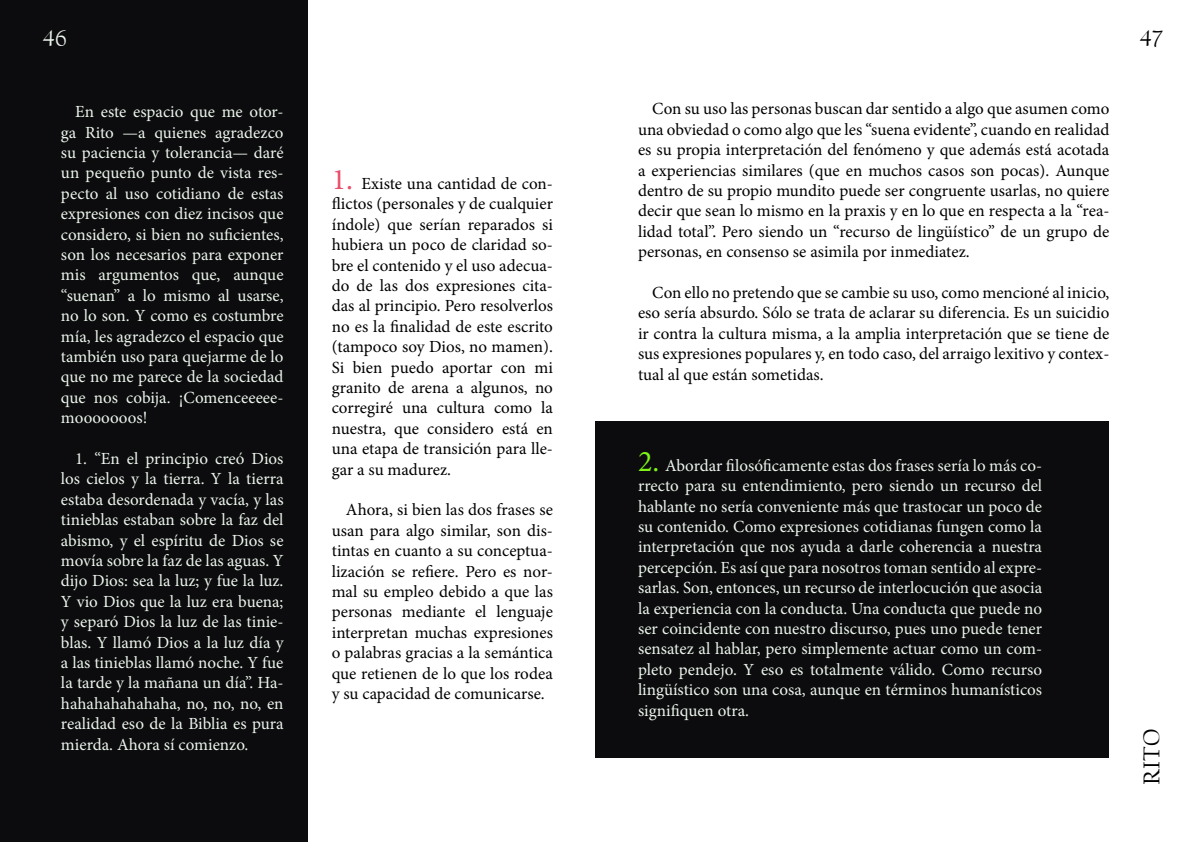
<style>
.page{position:relative;width:1191px;height:842px;background:#fff}
.page>*{position:absolute;margin:0;border:0;box-sizing:border-box;transform-origin:0 0}
.t1{font:24px "Californian FB";color:#000}
.t2{font:24px "Californian FB";color:#ebf5ec}
.t3{font:17px/20.4px "Minion Pro";color:#ebf5ec;text-align:justify}
.t4{font:17px/20.4px "Minion Pro";color:#000;text-align:justify}
.s1{font-size:30px;color:#ea4d69}
.s2{font-size:30px;color:#7cf517}
</style>
<div class="page">
<div style="left:0;top:0;width:308px;height:842px;background:#0c0b0d"></div>
<div style="left:595px;top:421px;width:514px;height:336px;background:#0c0b0d"></div>
<h1 class="t2" style="left:43px;top:25px;width:26px">46</h1>
<h1 class="t1" style="left:1139px;top:25px;width:25px">47</h1>
<p class="t3" style="left:61px;top:102px;width:224px;text-indent:14px">En este espacio que me otor&shy;ga Rito —a quienes agradezco su paciencia y tolerancia— daré un pequeño punto de vista res&shy;pecto al uso cotidiano de estas expresiones con diez incisos que considero, si bien no suficientes, son los necesarios para exponer mis argumentos que, aunque “suenan” a lo mismo al usarse, no lo son. Y como es costumbre mía, les agradezco el espacio que también uso para quejarme de lo que no me parece de la sociedad que nos cobija. ¡Comenceeeee&shy;mooooooos!</p>
<p class="t3" style="left:61px;top:448px;width:224px;text-indent:14px">1. “En el principio creó Dios los cielos y la tierra. Y la tierra estaba desordenada y vacía, y las tinieblas estaban sobre la faz del abismo, y el espíritu de Dios se movía sobre la faz de las aguas. Y dijo Dios: sea la luz; y fue la luz.<br>Y vio Dios que la luz era buena; y separó Dios la luz de las tinie&shy;blas. Y llamó Dios a la luz día y a las tinieblas llamó noche. Y fue la tarde y la mañana un día”. Ha&shy;hahahahahahaha, no, no, no, en realidad eso de la Biblia es pura mierda. Ahora sí comienzo.</p>
<p class="t4" style="left:332px;top:173px;width:223px"><span class="s1">1.</span> Existe una cantidad de con&shy;flictos (personales y de cualquier índole) que serían reparados si hubiera un poco de claridad so&shy;bre el contenido y el uso adecua&shy;do de las dos expresiones cita&shy;das al principio. Pero resolverlos no es la finalidad de este escrito (tampoco soy Dios, no mamen).<br>Si bien puedo aportar con mi granito de arena a algunos, no corregiré una cultura como la nuestra, que considero está en una etapa de transición para lle&shy;gar a su madurez.</p>
<p class="t4" style="left:332px;top:500px;width:223px;text-indent:14px">Ahora, si bien las dos frases se usan para algo similar, son dis&shy;tintas en cuanto a su conceptua&shy;lización se refiere. Pero es nor&shy;mal su empleo debido a que las personas mediante el lenguaje interpretan muchas expresiones o palabras gracias a la semántica que retienen de lo que los rodea y su capacidad de comunicarse.</p>
<p class="t4" style="left:638px;top:99px;width:473px;text-indent:14px">Con su uso las personas buscan dar sentido a algo que asumen como una obviedad o como algo que les “suena evidente”, cuando en realidad es su propia interpretación del fenómeno y que además está acotada a experiencias similares (que en muchos casos son pocas). Aunque dentro de su propio mundito puede ser congruente usarlas, no quiere decir que sean lo mismo en la praxis y en lo que en respecta a la “rea&shy;lidad total”. Pero siendo un “recurso de lingüístico” de un grupo de personas, en consenso se asimila por inmediatez.</p>
<p class="t4" style="left:638px;top:282px;width:473px;text-indent:14px">Con ello no pretendo que se cambie su uso, como mencioné al inicio, eso sería absurdo. Sólo se trata de aclarar su diferencia. Es un suicidio ir contra la cultura misma, a la amplia interpretación que se tiene de sus expresiones populares y, en todo caso, del arraigo lexitivo y contex&shy;tual al que están sometidas.</p>
<p class="t3" style="left:638px;top:455px;width:405px"><span class="s2">2.</span> Abordar filosóficamente estas dos frases sería lo más co&shy;rrecto para su entendimiento, pero siendo un recurso del hablante no sería conveniente más que trastocar un poco de su contenido. Como expresiones cotidianas fungen como la interpretación que nos ayuda a darle coherencia a nuestra percepción. Es así que para nosotros toman sentido al expre&shy;sarlas. Son, entonces, un recurso de interlocución que asocia la experiencia con la conducta. Una conducta que puede no ser coincidente con nuestro discurso, pues uno puede tener sensatez al hablar, pero simplemente actuar como un com&shy;pleto pendejo. Y eso es totalmente válido. Como recurso lingüístico son una cosa, aunque en términos humanísticos signifiquen otra.</p>
<h1 class="t1" style="left:1138px;top:785px;width:58px;rotate:-90deg">RITO</h1>
</div>
